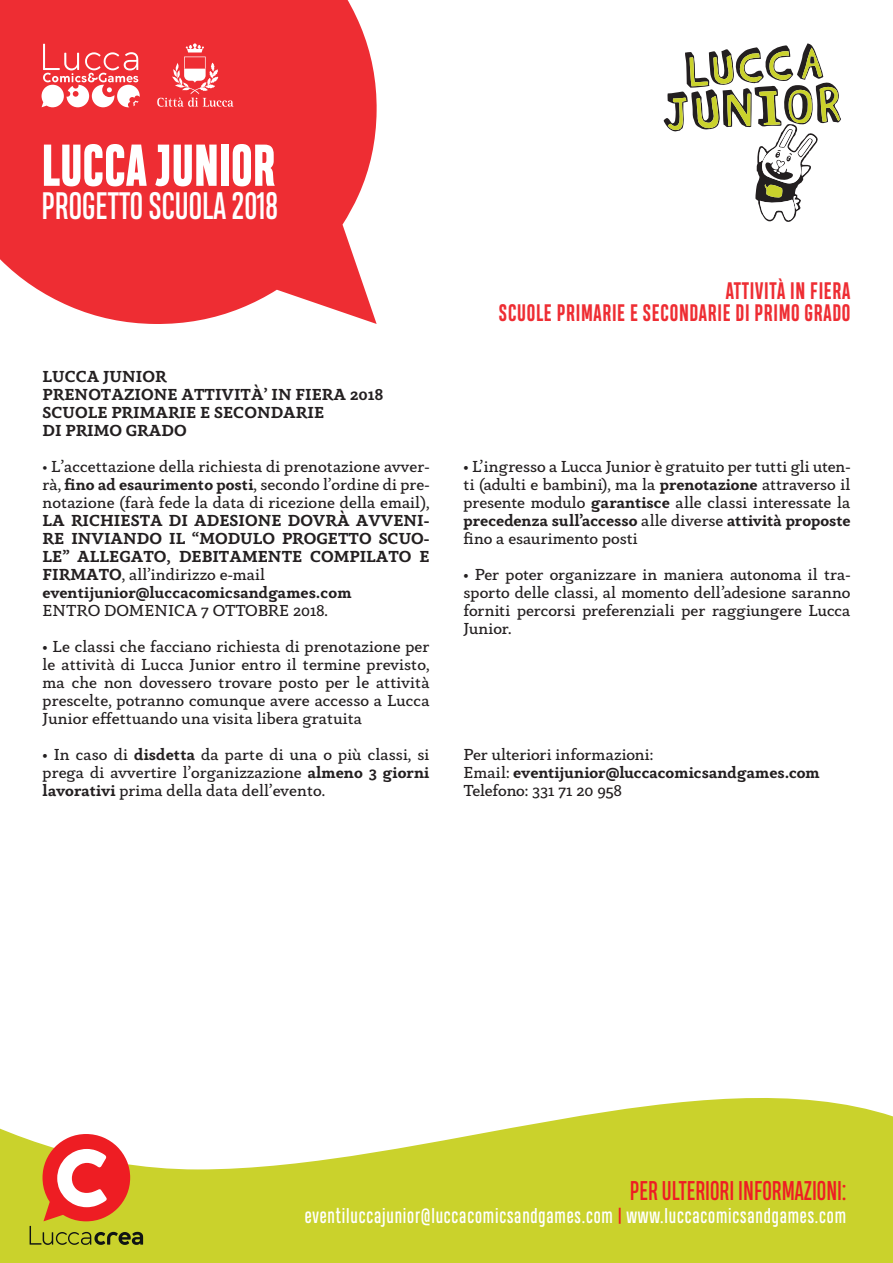
<style>
.page{position:relative;width:893px;height:1263px;background:#fff}
.page>*{position:absolute;margin:0;border:0;box-sizing:border-box;transform-origin:0 0}
.t1{font:700 expanded 55.5px "Heading Compressed Pro";color:#fff}
.t2{font:36px "Heading Compressed Pro";color:#fff}
.t3{font:25.5px "Heading Compressed Pro";color:#ee1d23}
.t4{font:700 22.5px/22.5px "Heading Compressed Pro";letter-spacing:.03em;color:#ee2d33;text-align:right}
.t5{font:19.5px "Heading Compressed Pro";letter-spacing:.04em;color:#fff}
.t6{font:16.5px/18px "Anaphora";color:#231f20;text-align:justify}
.t7{font:700 16.5px/18px "Anaphora";color:#231f20}
.s1{font-style:inherit}
.s2{font-weight:700}
.s3{font-weight:400}
.s4{color:#ee1d23}
</style>
<div class="page">
<svg style="left:0;top:0;width:377px;height:324px;background:#ef4045"></svg>
<svg style="left:42px;top:44px;width:98px;height:63px"></svg>
<svg style="left:157px;top:43px;width:77px;height:64px;background:#f05055"></svg>
<svg style="left:664px;top:43px;width:177px;height:179px"></svg>
<svg style="left:0;top:1098px;width:893px;height:165px;fill:#cad22c"></svg>
<svg style="left:30px;top:1134px;width:113px;height:111px"></svg>
<h1 class="t1" style="left:42px;top:131px;width:235px">LUCCA JUNIOR</h1>
<h2 class="t2" style="left:42px;top:184px;width:238px">progetto scuola 2018</h2>
<p class="t7" style="left:43px;top:368px;width:342px">LUCCA JUNIOR<br>PRENOTAZIONE ATTIVITà’ IN FIERA 2018<br>SCUOLE PRIMARIE E SECONDARIE<br>DI PRIMO GRADO</p>
<p class="t6" style="left:43px;top:458px;width:388px"><span class="s1">•</span> L’accettazione della richiesta di prenotazione avver&shy;rà, <span class="s2">fino ad esaurimento posti</span>, secondo l’ordine di pre&shy;notazione (farà fede la data di ricezione della email),</p>
<p class="t7" style="left:43px;top:512px;width:388px">LA RICHIESTA DI ADESIONE DOVRÀ AVVENI-RE INVIANDO IL “MODULO PROGETTO SCUO-LE” ALLEGATO, DEBITAMENTE COMPILATO E FIRMATO<span class="s3">, all’indirizzo e-mail </span>eventijunior@luccacomicsandgames.com</p>
<p class="t6" style="left:43px;top:602px;width:287px">ENTRO DOMENICA 7 OTTOBRE 2018.</p>
<p class="t6" style="left:43px;top:638px;width:388px">• Le classi che facciano richiesta di prenotazione per le attività di Lucca Junior entro il termine previsto, ma che non dovessero trovare posto per le attività prescelte, potranno comunque avere accesso a Lucca Junior effettuando una visita libera gratuita</p>
<p class="t6" style="left:43px;top:746px;width:388px">• In caso di <span class="s2">disdetta</span> da parte di una o più classi, si prega di avvertire l’organizzazione <span class="s2">almeno 3 giorni lavorativi</span> prima della data dell’evento.</p>
<h3 class="t4" style="left:499px;top:280px;width:353px">ATTIVITà IN FIERA<br>SCUOLE PRIMARIE E SECONDARIE DI PRIMO GRADO</h3>
<p class="t6" style="left:464px;top:458px;width:388px">• L’ingresso a Lucca Junior è gratuito per tutti gli uten&shy;ti (adulti e bambini), ma la <span class="s2">prenotazione</span> attraverso il presente modulo <span class="s2">garantisce</span> alle classi interessate la <span class="s2">precedenza sull’accesso</span> alle diverse <span class="s2">attività proposte </span>fino a esaurimento posti</p>
<p class="t6" style="left:464px;top:566px;width:388px">• Per poter organizzare in maniera autonoma il tra&shy;sporto delle classi, al momento dell’adesione saranno forniti percorsi preferenziali per raggiungere Lucca Junior.</p>
<p class="t6" style="left:464px;top:746px;width:358px;text-align:left">Per ulteriori informazioni:<br>Email: <span class="s2">eventijunior@luccacomicsandgames.com<br></span>Telefono: 331 71 20 958</p>
<h3 class="t3" style="left:630px;top:1176px;width:218px">Per ulteriori informazioni:</h3>
<p class="t5" style="left:305px;top:1205px;width:543px">eventiluccajunior@luccacomicsandgames.com <span class="s4">|</span> www.luccacomicsandgames.com</p>
</div>
